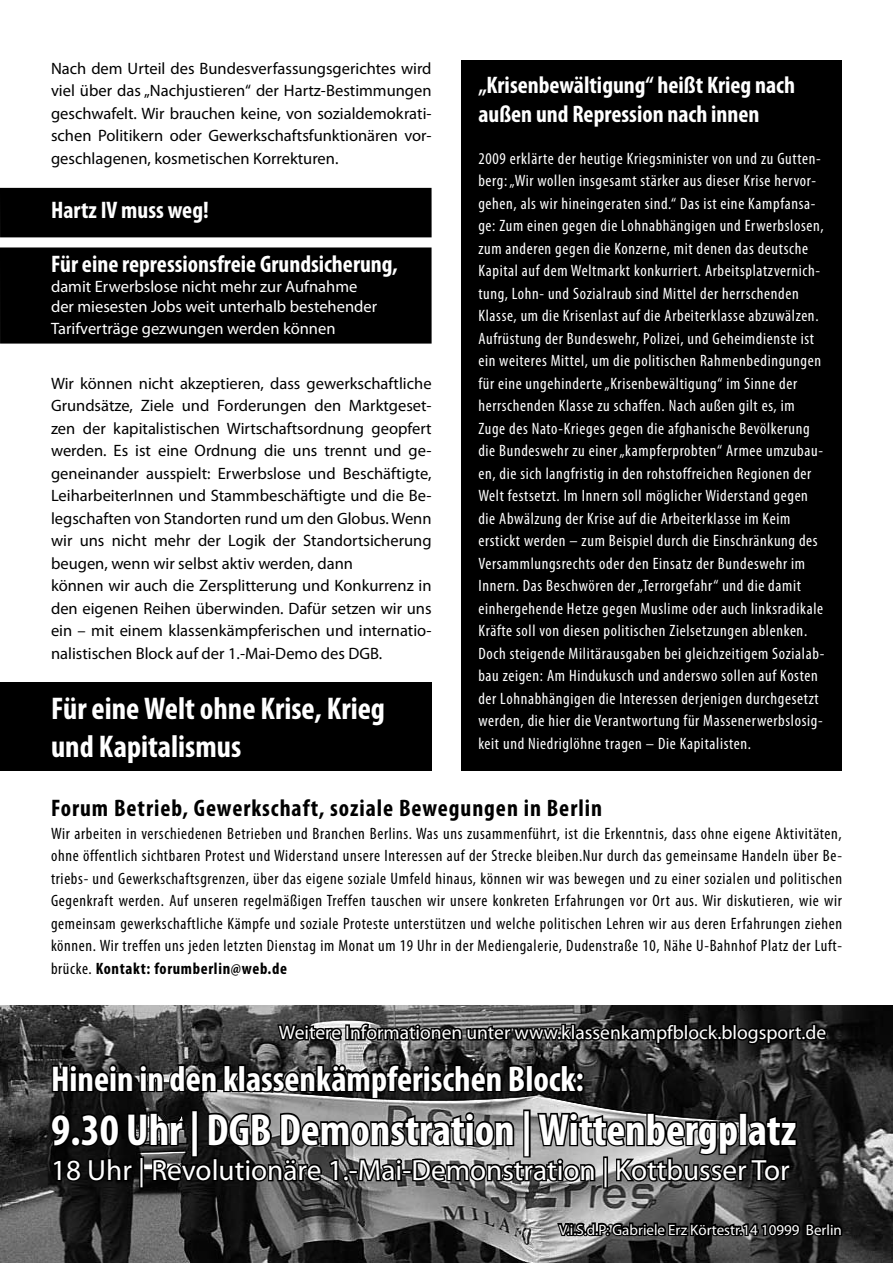
<style>
.page{position:relative;width:893px;height:1263px;background:#fff}
.page>*{position:absolute;margin:0;border:0;box-sizing:border-box;transform-origin:0 0}
.t1{font:700 condensed 45px "Myriad Pro";color:#fff}
.t2{font:700 condensed 36px "Myriad Pro";color:#fff}
.t3{font:700 condensed 31.5px/37.8px "Myriad Pro";color:#fff}
.t4{font:29.25px "Myriad Pro";color:#fff}
.t5{font:700 condensed 24px/28.8px "Myriad Pro";color:#fff}
.t6{font:700 condensed 24px "Myriad Pro";letter-spacing:.04em;color:#000}
.t7{font:19.5px "Myriad Pro";color:#fff}
.t8{font:condensed 16.5px/22.5px "Myriad Pro";letter-spacing:.04em;color:#fff}
.t9{font:16.5px/22.5px "Myriad Pro";color:#000;text-align:justify}
.t10{font:condensed 16.5px/22.5px "Myriad Pro";letter-spacing:.04em;color:#000;text-align:justify}
.t11{font:16.5px/19.8px "Myriad Pro";color:#fff}
.t12{font:15px "Myriad Pro";color:#fff}
.s1{font-weight:700}
</style>
<div class="page">
<img style="left:0;top:1005px;width:893px;height:258px">
<div style="left:0;top:683px;width:432px;height:88px;background:#000"></div>
<div style="left:0;top:247px;width:432px;height:97px;background:#000"></div>
<div style="left:461px;top:61px;width:381px;height:710px;background:#000"></div>
<div style="left:0;top:188px;width:432px;height:49px;background:#000"></div>
<svg style="left:49px;top:1005px;width:795px;height:258px;background:#3d3d3d"></svg>
<p class="t9" style="left:51px;top:56px;width:382px">Nach dem Urteil des Bundesverfassungsgerichtes wird viel über das „Nachjustieren“ der Hartz-Bestimmungen geschwafelt. Wir brauchen keine, von sozialdemokrati&shy;schen Politikern oder Gewerkschaftsfunktionären vor&shy;geschlagenen, kosmetischen Korrekturen.</p>
<h3 class="t5" style="left:51px;top:196px;width:159px">Hartz IV muss weg!</h3>
<h3 class="t5" style="left:51px;top:250px;width:348px">Für eine repressionsfreie Grundsicherung,</h3>
<p class="t11" style="left:51px;top:277px;width:328px">damit Erwerbslose nicht mehr zur Aufnahme der miesesten Jobs weit unterhalb bestehender</p>
<p class="t11" style="left:51px;top:318px;width:286px">Tarifverträge gezwungen werden können</p>
<p class="t9" style="left:51px;top:371px;width:382px;text-align:left">Wir können nicht akzeptieren, dass gewerkschaftliche Grundsätze, Ziele und Forderungen den Marktgeset&shy;zen der kapitalistischen Wirtschaftsordnung geopfert werden. Es ist eine Ordnung die uns trennt und ge&shy;geneinander ausspielt: Erwerbslose und Beschäftigte, LeiharbeiterInnen und Stammbeschäftigte und die Be&shy;legschaften von Standorten rund um den Globus. Wenn wir uns nicht mehr der Logik der Standortsicherung beugen, wenn wir selbst aktiv werden, dann<br>können wir auch die Zersplitterung und Konkurrenz in den eigenen Reihen überwinden. Dafür setzen wir uns ein – mit einem klassenkämpferischen und internatio&shy;nalistischen Block auf der 1.-Mai-Demo des DGB.</p>
<h3 class="t3" style="left:51px;top:689px;width:335px">Für eine Welt ohne Krise, Krieg und Kapitalismus</h3>
<h3 class="t5" style="left:478px;top:70px;width:318px">„Krisenbewältigung“ heißt Krieg nach außen und Repression nach innen</h3>
<p class="t8" style="left:478px;top:147px;width:348px">2009 erklärte der heutige Kriegsminister von und zu Gutten&shy;berg: „Wir wollen insgesamt stärker aus dieser Krise hervor&shy;gehen, als wir hineingeraten sind.“ Das ist eine Kampfansa&shy;ge: Zum einen gegen die Lohnabhängigen und Erwerbslosen, zum anderen gegen die Konzerne, mit denen das deutsche Kapital auf dem Weltmarkt konkurriert. Arbeitsplatzvernich&shy;tung, Lohn- und Sozialraub sind Mittel der herrschenden Klasse, um die Krisenlast auf die Arbeiterklasse abzuwälzen.<br>Aufrüstung der Bundeswehr, Polizei, und Geheimdienste ist ein weiteres Mittel, um die politischen Rahmenbedingungen für eine ungehinderte „Krisenbewältigung“ im Sinne der herrschenden Klasse zu schaffen. Nach außen gilt es, im Zuge des Nato-Krieges gegen die afghanische Bevölkerung die Bundeswehr zu einer „kampferprobten“ Armee umzubau&shy;en, die sich langfristig in den rohstoffreichen Regionen der Welt festsetzt. Im Innern soll möglicher Widerstand gegen die Abwälzung der Krise auf die Arbeiterklasse im Keim erstickt werden – zum Beispiel durch die Einschränkung des Versammlungsrechts oder den Einsatz der Bundeswehr im Innern. Das Beschwören der „Terrorgefahr“ und die damit einhergehende Hetze gegen Muslime oder auch linksradikale Kräfte soll von diesen politischen Zielsetzungen ablenken.<br>Doch steigende Militärausgaben bei gleichzeitigem Sozialab&shy;bau zeigen: Am Hindukusch und anderswo sollen auf Kosten der Lohnabhängigen die Interessen derjenigen durchgesetzt werden, die hier die Verantwortung für Massenerwerbslosig&shy;keit und Niedriglöhne tragen – Die Kapitalisten.</p>
<h3 class="t6" style="left:51px;top:793px;width:552px">Forum Betrieb, Gewerkschaft, soziale Bewegungen in Berlin</h3>
<p class="t10" style="left:51px;top:822px;width:792px">Wir arbeiten in verschiedenen Betrieben und Branchen Berlins. Was uns zusammenführt, ist die Erkenntnis, dass ohne eigene Aktivitäten, ohne öffentlich sichtbaren Protest und Widerstand unsere Interessen auf der Strecke bleiben.Nur durch das gemeinsame Handeln über Be&shy;triebs- und Gewerkschaftsgrenzen, über das eigene soziale Umfeld hinaus, können wir was bewegen und zu einer sozialen und politischen Gegenkraft werden. Auf unseren regelmäßigen Treffen tauschen wir unsere konkreten Erfahrungen vor Ort aus. Wir diskutieren, wie wir gemeinsam gewerkschaftliche Kämpfe und soziale Proteste unterstützen und welche politischen Lehren wir aus deren Erfahrungen ziehen können. Wir treffen uns jeden letzten Dienstag im Monat um 19 Uhr in der Mediengalerie, Dudenstraße 10, Nähe U-Bahnhof Platz der Luft&shy;brücke. <span class="s1">Kontakt: forumberlin@web.de</span></p>
<p class="t7" style="left:279px;top:1020px;width:549px">Weitere Informationen unter www.klassenkampfblock.blogsport.de</p>
<h2 class="t2" style="left:51px;top:1056px;width:534px">Hinein in den klassenkämpferischen Block:</h2>
<h1 class="t1" style="left:51px;top:1101px;width:747px">9.30 Uhr | DGB Demonstration | Wittenbergplatz</h1>
<h3 class="t4" style="left:51px;top:1152px;width:740px">18 Uhr | Revolutionäre 1.-Mai-Demonstration | Kottbusser Tor</h3>
<p class="t12" style="left:559px;top:1220px;width:284px">V.i.S.d.P: Gabriele Erz Körtestr.14 10999 Berlin</p>
</div>
